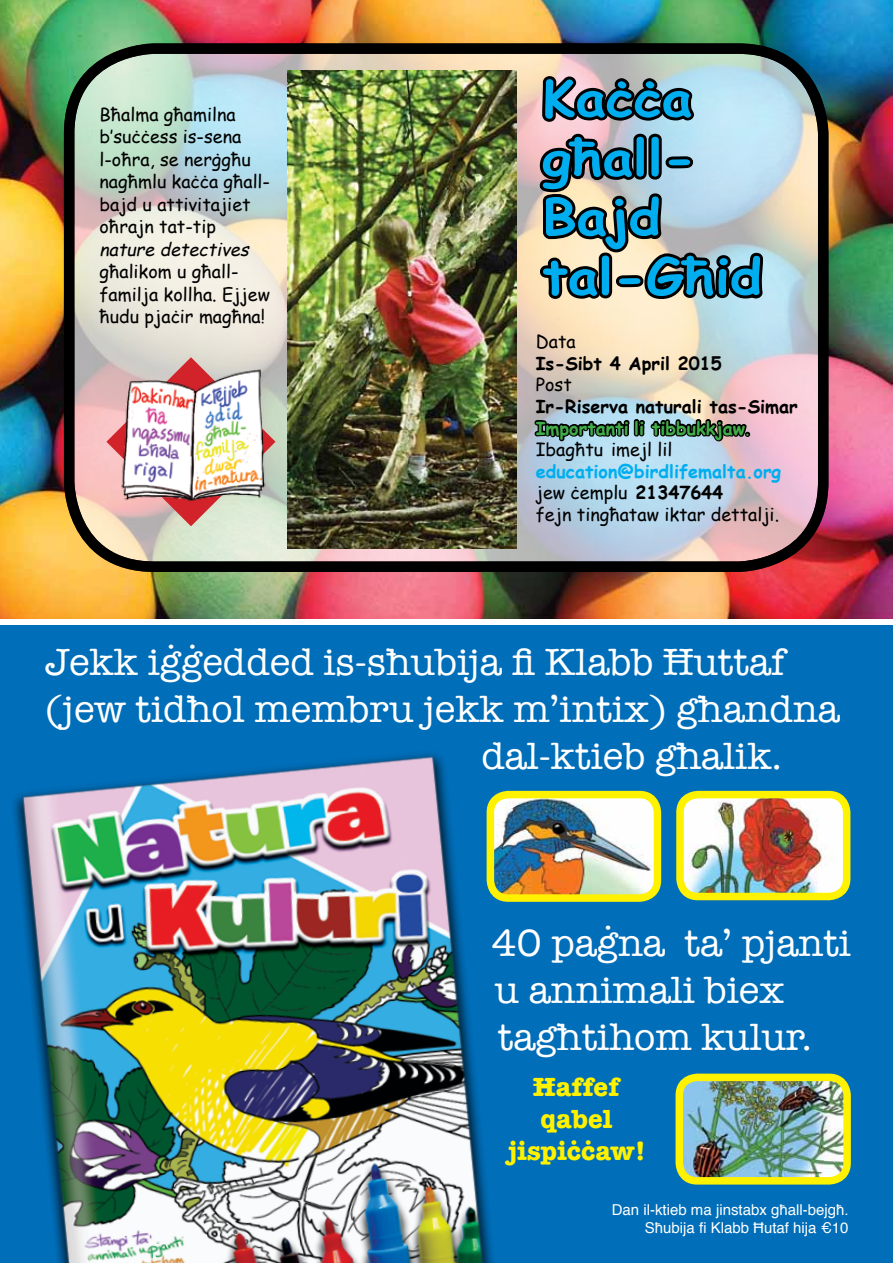
<style>
.page{position:relative;width:893px;height:1263px;background:#fff}
.page>*{position:absolute;margin:0;border:0;box-sizing:border-box;transform-origin:0 0}
.t1{font:700 49.5px/59.4px "Comic Sans MS";color:#00aeef;scale:1.1 1}
.t2{font:39px/46.8px "American Typewriter";color:#fff}
.t3{font:700 27px/32.4px "American Typewriter";color:#fff200;text-align:center}
.t4{font:18px/22.5px "Comic Sans MS";color:#000}
.t5{font:700 18px/21.6px "Comic Sans MS";color:#000}
.t6{font:italic 18px "Comic Sans MS";color:#000}
.t7{font:15px/18px "Helvetica";color:#fff;text-align:right}
.s1{color:#41ad49}
.s2{font-weight:400;color:#41ad49}
.s3{font-weight:400}
.s4{font-weight:700;color:#00aeef}
.s5{font-weight:700}
</style>
<div class="page">
<img style="left:0;top:0;width:893px;height:619px">
<div style="left:0;top:625px;width:893px;height:638px;background:#006eb9"></div>
<img style="left:13px;top:753px;width:499px;height:510px">
<img style="left:490px;top:794px;width:162px;height:104px">
<div style="left:487px;top:791px;width:174px;height:111px;border:8px solid #fff200;border-radius:18px"></div>
<img style="left:685px;top:800px;width:156px;height:91px">
<div style="left:676px;top:791px;width:174px;height:109px;border:8px solid #fff200;border-radius:18px"></div>
<img style="left:684px;top:1082px;width:158px;height:93px">
<div style="left:675px;top:1073px;width:176px;height:111px;border:8px solid #fff200;border-radius:18px"></div>
<svg style="left:69px;top:49px;width:754px;height:518px;background:#d6d4ce"></svg>
<div style="left:64px;top:43px;width:764px;height:529px;border:10px solid #000;border-radius:85px"></div>
<svg style="left:532px;top:416px;width:221px;height:99px;background:#a4bbcb"></svg>
<svg style="left:106px;top:357px;width:170px;height:169px;background:#dbc0b8"></svg>
<img style="left:114px;top:368px;width:162px;height:139px">
<img style="left:287px;top:70px;width:230px;height:479px">
<svg style="left:535px;top:71px;width:233px;height:252px;background:#8e9493"></svg>
<p class="t4" style="left:99px;top:102px;width:172px">Bħalma għamilna b’suċċess is-sena l-oħra, se nerġgħu nagħmlu kaċċa għall&shy;bajd u attivitajiet oħrajn tat-tip</p>
<p class="t6" style="left:99px;top:236px;width:155px">nature detectives</p>
<p class="t4" style="left:99px;top:260px;width:172px">għalikom u għall&shy;familja kollha. Ejjew ħudu pjaċir magħna!</p>
<h1 class="t1" style="left:542px;top:67px;width:201px">Kaċċa għall-<br>Bajd tal-Għid</h1>
<p class="t4" style="left:536px;top:330px;width:41px">Data</p>
<p class="t5" style="left:536px;top:352px;width:187px">Is-Sibt 4 April 2015</p>
<p class="t4" style="left:536px;top:373px;width:38px">Post</p>
<p class="t5" style="left:536px;top:395px;width:264px">Ir-Riserva naturali tas-Simar<br><span class="s1">Importanti li tibbukkjaw</span><span class="s2">.<br></span><span class="s3">Ibagħtu imejl lil</span></p>
<p class="t4" style="left:536px;top:460px;width:247px;line-height:21.6px"><span class="s4">education@birdlifemalta.org </span>jew ċemplu <span class="s5">21347644<br></span>fejn tingħataw iktar dettalji.</p>
<h2 class="t2" style="left:45px;top:638px;width:741px">Jekk iġġedded is-sħubija fi Klabb Ħuttaf</h2>
<h2 class="t2" style="left:45px;top:685px;width:796px">(jew tidħol membru jekk m’intix) għandna</h2>
<h2 class="t2" style="left:481px;top:731px;width:302px">dal-ktieb għalik.</h2>
<h2 class="t2" style="left:492px;top:919px;width:361px">40 paġna ta’ pjanti u annimali biex tagħtihom kulur.</h2>
<h3 class="t3" style="left:508px;top:1069px;width:140px">Ħaffef qabel jispiċċaw!</h3>
<p class="t7" style="left:612px;top:1201px;width:238px">Dan il-ktieb ma jinstabx għall-bejgħ.<br>Sħubija fi Klabb Ħutaf hija €10</p>
</div>
